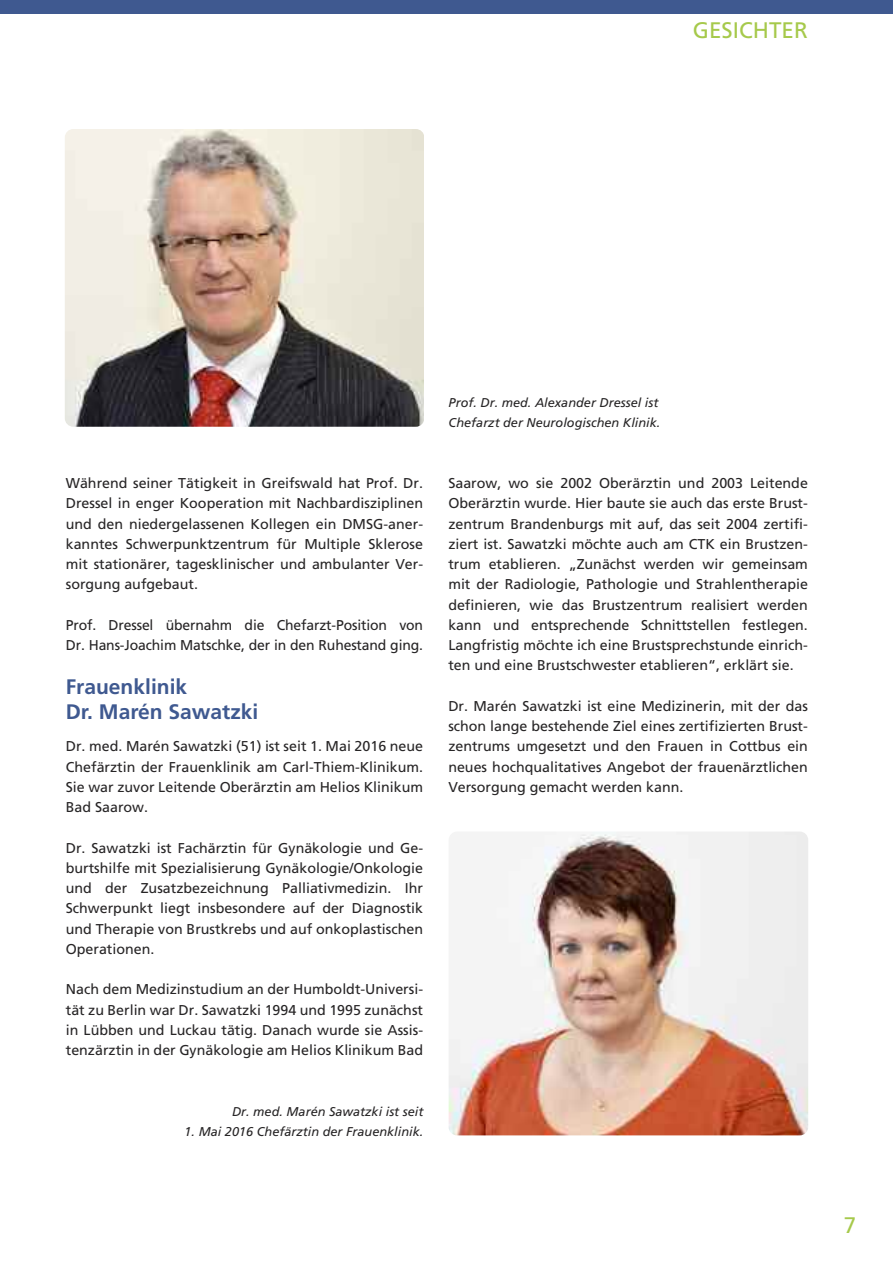
<style>
.page{position:relative;width:893px;height:1263px;background:#fff}
.page>*{position:absolute;margin:0;border:0;box-sizing:border-box;transform-origin:0 0}
.t1{font:22.5px "Frutiger LT Pro";color:#a6c94b}
.t2{font:700 21px/25.2px "Frutiger LT Pro";color:#3f5990}
.t3{font:14.25px/20.2px "Frutiger";color:#272526;text-align:justify}
.t4{font:italic 12.75px/20.2px "Frutiger";color:#272526}
</style>
<div class="page">
<div style="left:0;top:0;width:893px;height:14px;background:#3f5990"></div>
<img style="left:449px;top:831px;width:359px;height:304px;border-radius:9px">
<img style="left:65px;top:129px;width:359px;height:298px;border-radius:9px">
<h1 class="t1" style="left:693px;top:22px;width:117px">GESICHTER</h1>
<p class="t3" style="left:66px;top:474px;width:359px">Während seiner Tätigkeit in Greifswald hat Prof. Dr.<br>Dressel in enger Kooperation mit Nachbardisziplinen und den niedergelassenen Kollegen ein DMSG-aner&shy;kanntes Schwerpunktzentrum für Multiple Sklerose mit stationärer, tagesklinischer und ambulanter Ver&shy;sorgung aufgebaut.</p>
<p class="t3" style="left:66px;top:616px;width:359px">Prof. Dressel übernahm die Chefarzt-Position von<br>Dr. Hans-Joachim Matschke, der in den Ruhestand ging.</p>
<h2 class="t2" style="left:66px;top:676px;width:194px">Frauenklinik<br>Dr. Marén Sawatzki</h2>
<p class="t3" style="left:66px;top:737px;width:359px">Dr. med. Marén Sawatzki (51) ist seit 1. Mai 2016 neue Chefärztin der Frauenklinik am Carl-Thiem-Klinikum.<br>Sie war zuvor Leitende Oberärztin am Helios Klinikum Bad Saarow.</p>
<p class="t3" style="left:66px;top:839px;width:359px">Dr. Sawatzki ist Fachärztin für Gynäkologie und Ge&shy;burtshilfe mit Spezialisierung Gynäkologie/Onkologie und der Zusatzbezeichnung Palliativmedizin. Ihr Schwerpunkt liegt insbesondere auf der Diagnostik und Therapie von Brustkrebs und auf onkoplastischen Operationen.</p>
<p class="t3" style="left:66px;top:980px;width:359px">Nach dem Medizinstudium an der Humboldt-Universi&shy;tät zu Berlin war Dr. Sawatzki 1994 und 1995 zunächst in Lübben und Luckau tätig. Danach wurde sie Assis&shy;tenzärztin in der Gynäkologie am Helios Klinikum Bad</p>
<p class="t4" style="left:232px;top:1102px;width:193px">Dr. med. Marén Sawatzki ist seit</p>
<p class="t4" style="left:185px;top:1122px;width:240px">1. Mai 2016 Chefärztin der Frauenklinik.</p>
<p class="t4" style="left:449px;top:393px;width:213px">Prof. Dr. med. Alexander Dressel ist<br>Chefarzt der Neurologischen Klinik.</p>
<p class="t3" style="left:448px;top:474px;width:361px">Saarow, wo sie 2002 Oberärztin und 2003 Leitende Oberärztin wurde. Hier baute sie auch das erste Brust&shy;zentrum Brandenburgs mit auf, das seit 2004 zertifi&shy;ziert ist. Sawatzki möchte auch am CTK ein Brustzen&shy;trum etablieren. „Zunächst werden wir gemeinsam mit der Radiologie, Pathologie und Strahlentherapie definieren, wie das Brustzentrum realisiert werden kann und entsprechende Schnittstellen festlegen.<br>Langfristig möchte ich eine Brustsprechstunde einrich&shy;ten und eine Brustschwester etablieren“, erklärt sie.</p>
<p class="t3" style="left:448px;top:697px;width:361px">Dr. Marén Sawatzki ist eine Medizinerin, mit der das schon lange bestehende Ziel eines zertifizierten Brust&shy;zentrums umgesetzt und den Frauen in Cottbus ein neues hochqualitatives Angebot der frauenärztlichen Versorgung gemacht werden kann.</p>
<h1 class="t1" style="left:844px;top:1217px;width:14px">7</h1>
</div>
